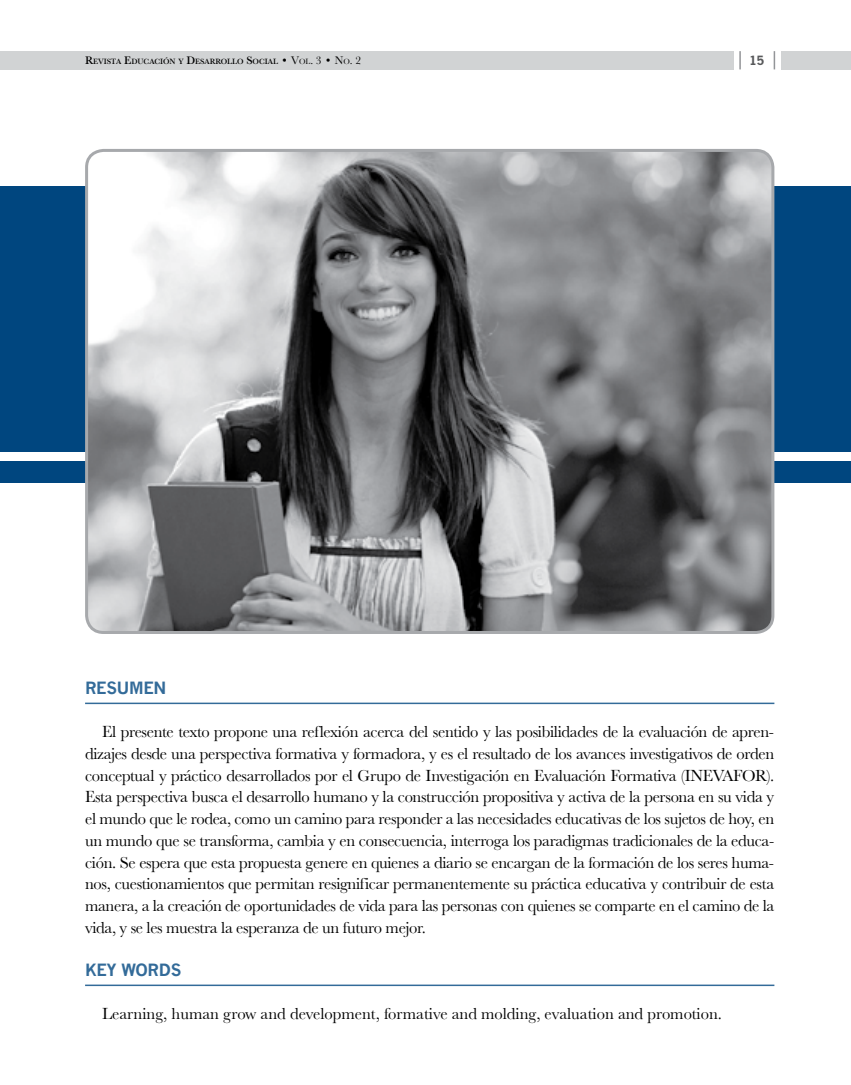
<style>
.page{position:relative;width:851px;height:1085px;background:#fff}
.page>*{position:absolute;margin:0;border:0;box-sizing:border-box;transform-origin:0 0}
.t1{font:16.5px/21.8px "URW Basker T";color:#000;text-align:justify}
.t2{font:700 16.5px "News Gothic";letter-spacing:-.02em;color:#336b99}
.t3{font:700 12px "News Gothic";color:#58595b}
.t4{font:500 7.8px "URW Basker T";color:#000}
.s1{font-size:11.25px}
.s2{font-weight:400;font-size:11.25px}
.s3{font-weight:400}
</style>
<div class="page">
<div style="left:0;top:51px;width:733px;height:18px;background:#d1d3d4"></div>
<svg style="left:739px;top:51px;width:1px;height:18px"></svg>
<svg style="left:773px;top:51px;width:2px;height:18px"></svg>
<div style="left:781px;top:51px;width:69px;height:18px;background:#d1d3d4"></div>
<div style="left:0;top:186px;width:850px;height:265px;background:#00467f"></div>
<div style="left:0;top:461px;width:850px;height:21px;background:#00467f"></div>
<hr style="left:85px;top:702px;width:689px;height:2px;background:#336b99">
<hr style="left:85px;top:984px;width:689px;height:1px;background:#336b99">
<img style="left:89px;top:150px;width:683px;height:481px">
<div style="left:85px;top:149px;width:689px;height:485px;border:3px solid #a7a9ac;border-radius:17px"></div>
<p class="t4" style="left:85px;top:57px;width:277px"><span class="s1">R</span>EVISTA <span class="s1">E</span>DUCACIÓN Y <span class="s1">D</span>ESARROLLO <span class="s1">S</span>OCIAL <span class="s2">• V</span><span class="s3">ol</span><span class="s2">. 3 • N</span><span class="s3">o</span><span class="s2">. 2</span></p>
<p class="t3" style="left:749px;top:52px;width:16px">15</p>
<p class="t2" style="left:85px;top:677px;width:83px">RESUMEN</p>
<p class="t1" style="left:85px;top:720px;width:690px;text-indent:17px">El presente texto propone una reflexión acerca del sentido y las posibilidades de la evaluación de apren&shy;dizajes desde una perspectiva formativa y formadora, y es el resultado de los avances investigativos de orden conceptual y práctico desarrollados por el Grupo de Investigación en Evaluación Formativa (INEVAFOR).<br>Esta perspectiva busca el desarrollo humano y la construcción propositiva y activa de la persona en su vida y el mundo que le rodea, como un camino para responder a las necesidades educativas de los sujetos de hoy, en un mundo que se transforma, cambia y en consecuencia, interroga los paradigmas tradicionales de la educa&shy;ción. Se espera que esta propuesta genere en quienes a diario se encargan de la formación de los seres huma&shy;nos, cuestionamientos que permitan resignificar permanentemente su práctica educativa y contribuir de esta manera, a la creación de oportunidades de vida para las personas con quienes se comparte en el camino de la vida, y se les muestra la esperanza de un futuro mejor.</p>
<p class="t2" style="left:85px;top:959px;width:98px">KEY WORDS</p>
<p class="t1" style="left:102px;top:1002px;width:621px">Learning, human grow and development, formative and molding, evaluation and promotion.</p>
</div>
